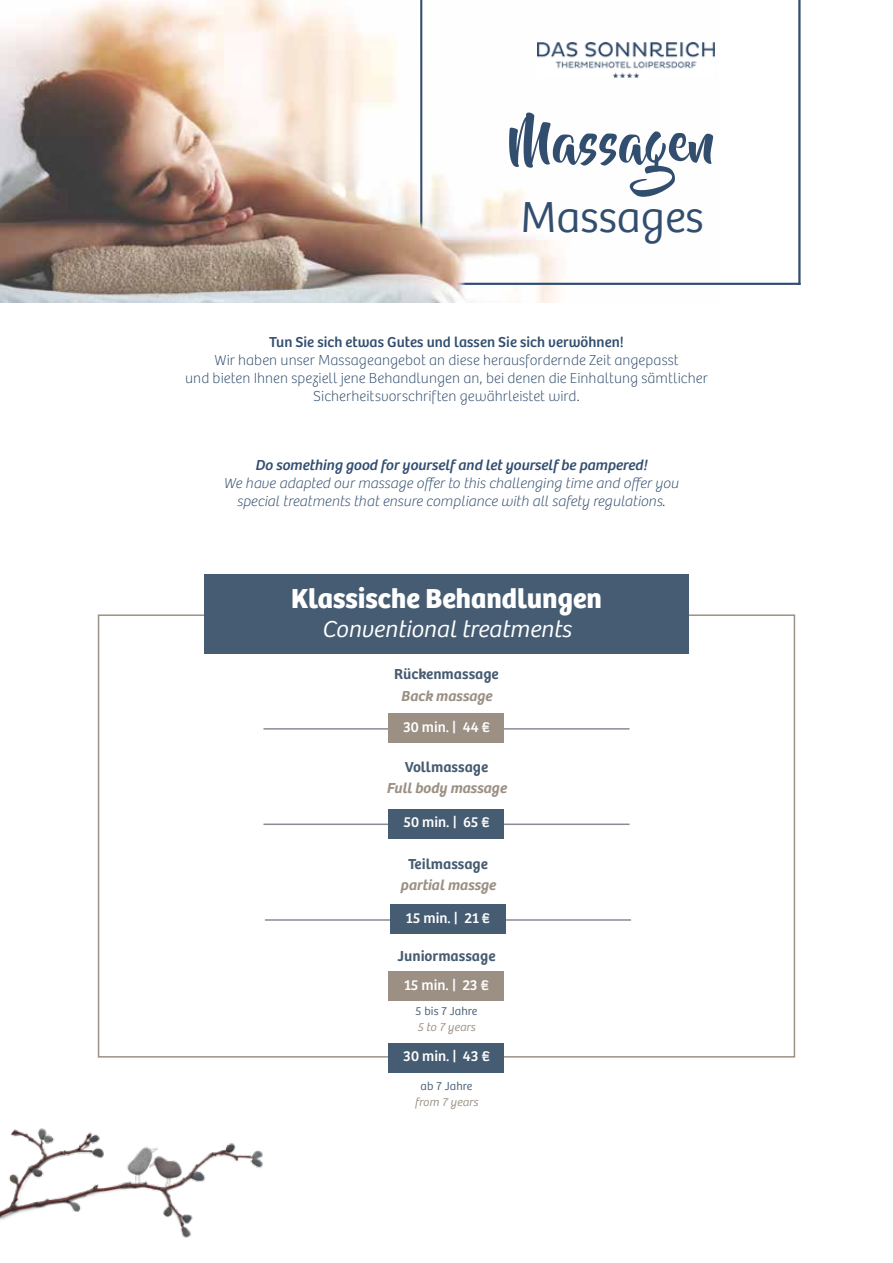
<style>
.page{position:relative;width:893px;height:1263px;background:#fff}
.page>*{position:absolute;margin:0;border:0;box-sizing:border-box;transform-origin:0 0}
.t1{font:52.5px "Beyond The Mountains";color:#324e6f}
.t2{font:300 45px "Bree";color:#324e6f}
.t3{font:700 28.5px "Bree";color:#fff}
.t4{font:italic 300 24px "Bree";color:#fff}
.t5{font:100 15px/18px "Bree";letter-spacing:.005em;color:#324e6f;text-align:center}
.t6{font:italic 100 15px/18px "Bree";color:#324e6f;text-align:center}
.t7{font:italic 15px "Bree";color:#324e6f}
.t8{font:15px "Bree";color:#fff}
.t9{font:600 15px "Bree";color:#465c72}
.t10{font:15px "Bree";letter-spacing:.005em;color:#324e6f}
.t11{font:italic 600 15px "Bree";color:#9b9083}
.t12{font:italic 300 12px "Bree";letter-spacing:.01em;color:#9b9083}
.t13{font:300 12px "Bree";letter-spacing:.01em;color:#465c72}
</style>
<div class="page">
<img style="left:0;top:0;width:719px;height:303px">
<hr style="left:798px;top:0;width:2px;height:285px;background:#324e6f">
<hr style="left:455px;top:283px;width:345px;height:2px;background:#324e6f">
<hr style="left:420px;top:0;width:2px;height:233px;background:#324e6f">
<img style="left:538px;top:42px;width:176px;height:36px">
<img style="left:0;top:1128px;width:263px;height:110px">
<hr style="left:263px;top:728px;width:366px;height:2px;background:#888a96">
<div style="left:204px;top:575px;width:485px;height:79px;background:#465c72"></div>
<div style="left:389px;top:714px;width:115px;height:29px;background:#9b9083"></div>
<hr style="left:263px;top:823px;width:366px;height:2px;background:#888a96">
<div style="left:389px;top:809px;width:115px;height:29px;background:#465c72"></div>
<div style="left:389px;top:972px;width:115px;height:29px;background:#9b9083"></div>
<div style="left:389px;top:1043px;width:115px;height:29px;background:#465c72"></div>
<hr style="left:265px;top:919px;width:366px;height:2px;background:#888a96">
<div style="left:390px;top:905px;width:116px;height:29px;background:#465c72"></div>
<h1 class="t1" style="left:509px;top:114px;width:207px">Massagen</h1>
<h2 class="t2" style="left:520px;top:190px;width:185px">Massages</h2>
<p class="t10" style="left:269px;top:332px;width:356px">Tun Sie sich etwas Gutes und lassen Sie sich verwöhnen!</p>
<p class="t5" style="left:185px;top:351px;width:524px">Wir haben unser Massageangebot an diese herausfordernde Zeit angepasst<br>und bieten Ihnen speziell jene Behandlungen an, bei denen die Einhaltung sämtlicher<br>Sicherheitsvorschriften gewährleistet wird.</p>
<p class="t7" style="left:255px;top:456px;width:393px">Do something good for yourself and let yourself be pampered!</p>
<p class="t6" style="left:224px;top:474px;width:456px">We have adapted our massage offer to this challenging time and offer you special treatments that ensure compliance with all safety regulations.</p>
<h3 class="t3" style="left:291px;top:580px;width:312px">Klassische Behandlungen</h3>
<h3 class="t4" style="left:322px;top:616px;width:251px">Conventional treatments</h3>
<p class="t9" style="left:394px;top:665px;width:106px">Rückenmassage</p>
<p class="t8" style="left:403px;top:718px;width:88px">30 min. | 44 €</p>
<p class="t11" style="left:401px;top:687px;width:93px">Back massage</p>
<p class="t9" style="left:405px;top:758px;width:85px">Vollmassage</p>
<p class="t8" style="left:404px;top:813px;width:87px">50 min. | 65 €</p>
<p class="t11" style="left:386px;top:780px;width:122px">Full body massage</p>
<p class="t9" style="left:408px;top:855px;width:81px">Teilmassage</p>
<p class="t8" style="left:406px;top:909px;width:86px">15 min. | 21 €</p>
<p class="t11" style="left:400px;top:877px;width:97px">partial massge</p>
<p class="t9" style="left:397px;top:947px;width:100px">Juniormassage</p>
<p class="t8" style="left:404px;top:976px;width:86px">15 min. | 23 €</p>
<p class="t13" style="left:416px;top:1004px;width:63px">5 bis 7 Jahre</p>
<p class="t12" style="left:418px;top:1021px;width:59px">5 to 7 years</p>
<p class="t8" style="left:403px;top:1047px;width:88px">30 min. | 43 €</p>
<p class="t13" style="left:421px;top:1079px;width:53px">ab 7 Jahre</p>
<p class="t12" style="left:415px;top:1095px;width:65px">from 7 years</p>
</div>
